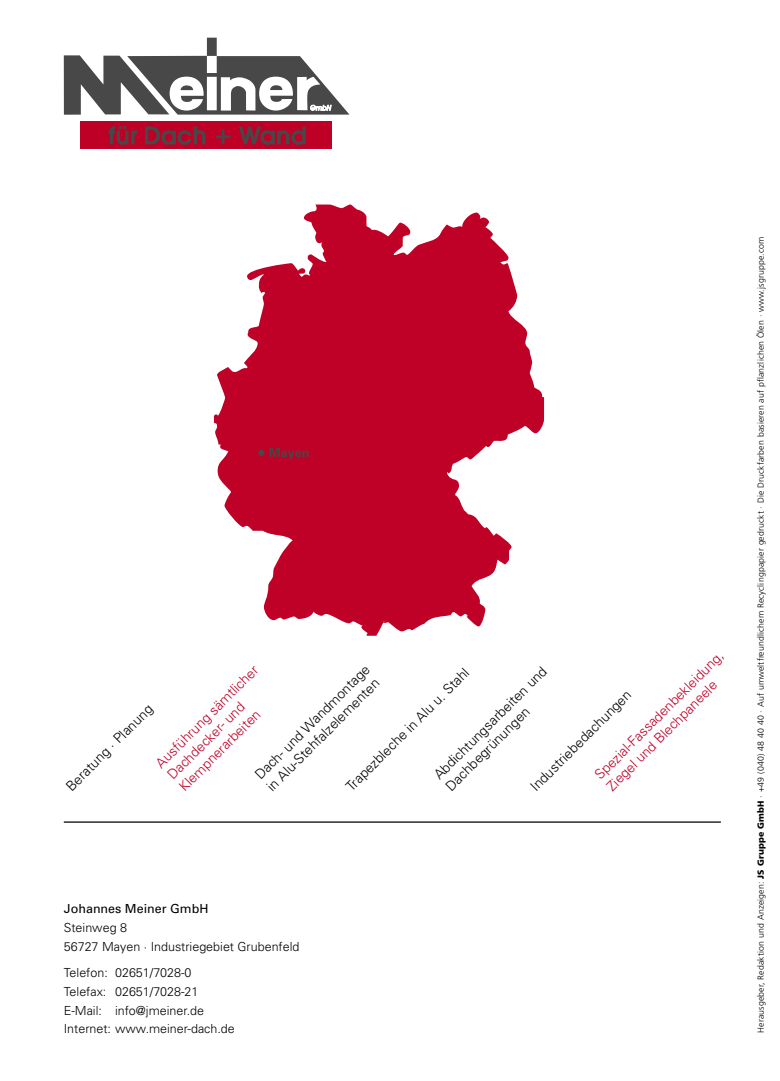
<style>
.page{position:relative;width:780px;height:1081px;background:#fff}
.page>*{position:absolute;margin:0;border:0;box-sizing:border-box;transform-origin:0 0}
.fliess{font:300 13.75px "Univers";color:#000}
.fliess-2{font:300 13.75px "Univers";color:#be0027}
.fliess-3{font:300 12.5px "Univers";color:#000}
.fliess-4{font:12.5px "Univers";color:#000}
.head{font:700 12.5px "Univers";letter-spacing:.01em;color:#484848}
.t1{font:300 8.75px "Frutiger";letter-spacing:.015em;color:#000}
.s1{font-weight:900}
</style>
<div class="page">
<div style="left:80px;top:121px;width:251px;height:28px;background:#be0027"></div>
<svg style="left:64px;top:38px;width:285px;height:77px"></svg>
<svg style="left:109px;top:126px;width:196px;height:19px"></svg>
<hr style="left:64px;top:821px;width:656px;height:1px;background:#000">
<svg style="left:214px;top:204px;width:330px;height:432px;fill:#bf0027"></svg>
<svg style="left:258px;top:450px;width:6px;height:6px"></svg>
<p class="head" style="left:269px;top:444px;width:42px">Mayen</p>
<p class="fliess-2" style="left:591px;top:771px;width:176px;rotate:-45deg">Spezial-Fassadenbekleidung,</p>
<p class="fliess" style="left:251px;top:771px;width:157px;rotate:-45deg">Dach- und Wandmontage</p>
<p class="fliess" style="left:430px;top:771px;width:154px;rotate:-45deg">Abdichtungsarbeiten und</p>
<p class="fliess-2" style="left:152px;top:759px;width:140px;rotate:-45deg">Ausführung sämtlicher</p>
<p class="fliess" style="left:342px;top:783px;width:169px;rotate:-45deg">Trapezbleche in Alu u. Stahl</p>
<p class="fliess" style="left:263px;top:783px;width:154px;rotate:-45deg">in Alu-Stehfalzelementen</p>
<p class="fliess-2" style="left:603px;top:783px;width:151px;rotate:-45deg">Ziegel und Blechpaneele</p>
<p class="fliess" style="left:527px;top:783px;width:138px;rotate:-45deg">Industriebedachungen</p>
<p class="fliess-2" style="left:164px;top:771px;width:104px;rotate:-45deg">Dachdecker- und</p>
<p class="fliess" style="left:62px;top:783px;width:118px;rotate:-45deg">Beratung · Planung</p>
<p class="fliess" style="left:442px;top:783px;width:114px;rotate:-45deg">Dachbegrünungen</p>
<p class="fliess-2" style="left:175px;top:783px;width:110px;rotate:-45deg">Klempnerarbeiten</p>
<p class="fliess-4" style="left:64px;top:901px;width:146px">Johannes Meiner GmbH</p>
<p class="fliess-3" style="left:64px;top:920px;width:65px">Steinweg 8</p>
<p class="fliess-3" style="left:64px;top:939px;width:237px">56727 Mayen · Industriegebiet Grubenfeld</p>
<p class="fliess-3" style="left:64px;top:965px;width:129px">Telefon: 02651/7028-0</p>
<p class="fliess-3" style="left:64px;top:984px;width:136px">Telefax: 02651/7028-21</p>
<p class="fliess-3" style="left:64px;top:1002px;width:142px">E-Mail: info@jmeiner.de</p>
<p class="fliess-3" style="left:64px;top:1021px;width:172px">Internet: www.meiner-dach.de</p>
<p class="t1" style="left:755px;top:1032px;width:797px;rotate:-90deg">Herausgeber, Redaktion und Anzeigen: <span class="s1">JS Gruppe GmbH</span> · +49 (040) 48 40 40 · Auf umweltfreundlichem Recyclingpapier gedruckt · Die Druckfarben basieren auf pflanzlichen Ölen · www.jsgruppe.com</p>
</div>
